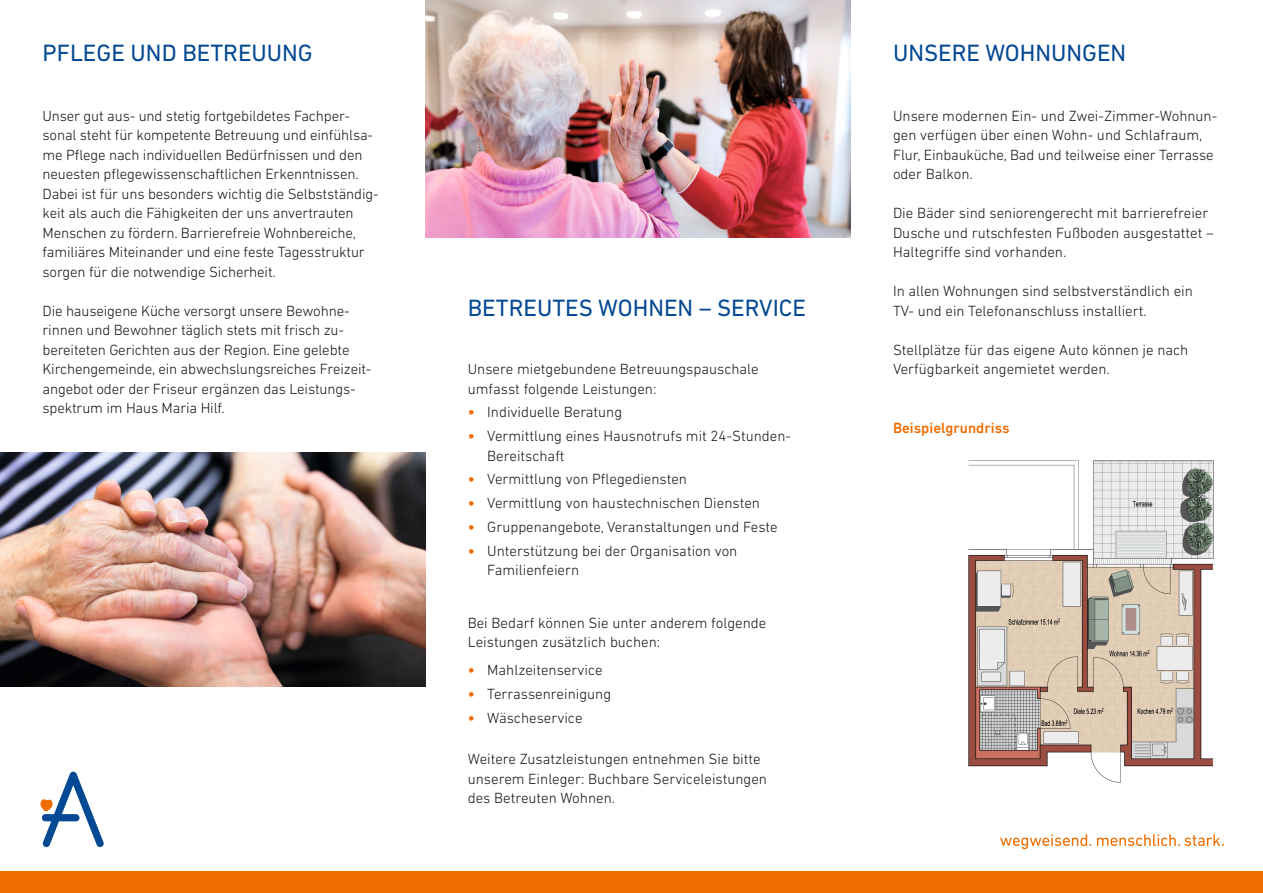
<style>
.page{position:relative;width:1263px;height:893px;background:#fff}
.page>*{position:absolute;margin:0;border:0;box-sizing:border-box;transform-origin:0 0}
.t1{font:24px "DIN Next LT Pro";color:#044993}
.t2{font:300 15px/19.5px "DIN Next LT Pro";color:#151616}
.t3{font:500 15px "DIN Next LT Pro";color:#ef6d00}
.s1{font-weight:700;color:#ef6d00}
</style>
<div class="page">
<div style="left:0;top:872px;width:1263px;height:21px;background:#ef6d00"></div>
<svg style="left:40px;top:772px;width:64px;height:76px"></svg>
<svg style="left:1000px;top:834px;width:223px;height:15px"></svg>
<img style="left:968px;top:460px;width:246px;height:323px">
<img style="left:0;top:452px;width:425px;height:234px">
<img style="left:425px;top:0;width:425px;height:238px">
<h1 class="t1" style="left:43px;top:39px;width:272px">PFLEGE UND BETREUUNG</h1>
<p class="t2" style="left:43px;top:106px;width:338px">Unser gut aus- und stetig fortgebildetes Fachper&shy;sonal steht für kompetente Betreuung und einfühlsa&shy;me Pflege nach individuellen Bedürfnissen und den neuesten pflegewissenschaftlichen Erkenntnissen.<br>Dabei ist für uns besonders wichtig die Selbstständig&shy;keit als auch die Fähigkeiten der uns anvertrauten Menschen zu fördern. Barrierefreie Wohnbereiche, familiäres Miteinander und eine feste Tagesstruktur sorgen für die notwendige Sicherheit.</p>
<p class="t2" style="left:43px;top:301px;width:330px">Die hauseigene Küche versorgt unsere Bewohne&shy;rinnen und Bewohner täglich stets mit frisch zu&shy;bereiteten Gerichten aus der Region. Eine gelebte Kirchengemeinde, ein abwechslungsreiches Freizeit&shy;angebot oder der Friseur ergänzen das Leistungs&shy;spektrum im Haus Maria Hilf.</p>
<h1 class="t1" style="left:468px;top:294px;width:340px">BETREUTES WOHNEN – SERVICE</h1>
<p class="t2" style="left:468px;top:359px;width:292px">Unsere mietgebundene Betreuungspauschale umfasst folgende Leistungen:</p>
<p class="t2" style="left:468px;top:402px;width:156px"><span class="s1">•</span> Individuelle Beratung</p>
<p class="t2" style="left:487px;top:426px;width:305px;text-indent:-20px"><span class="s1">•</span> Vermittlung eines Hausnotrufs mit 24-Stunden-<br>Bereitschaft</p>
<p class="t2" style="left:468px;top:469px;width:221px"><span class="s1">•</span> Vermittlung von Pflegediensten</p>
<p class="t2" style="left:468px;top:493px;width:294px"><span class="s1">•</span> Vermittlung von haustechnischen Diensten</p>
<p class="t2" style="left:468px;top:517px;width:311px"><span class="s1">•</span> Gruppenangebote, Veranstaltungen und Feste</p>
<p class="t2" style="left:487px;top:540px;width:252px;text-indent:-20px"><span class="s1">•</span> Unterstützung bei der Organisation von<br>Familienfeiern</p>
<p class="t2" style="left:468px;top:612px;width:300px">Bei Bedarf können Sie unter anderem folgende<br>Leistungen zusätzlich buchen:</p>
<p class="t2" style="left:468px;top:660px;width:136px"><span class="s1">•</span> Mahlzeitenservice</p>
<p class="t2" style="left:468px;top:684px;width:145px"><span class="s1">•</span> Terrassenreinigung</p>
<p class="t2" style="left:468px;top:707px;width:116px"><span class="s1">•</span> Wäscheservice</p>
<p class="t2" style="left:468px;top:749px;width:301px">Weitere Zusatzleistungen entnehmen Sie bitte unserem Einleger: Buchbare Serviceleistungen des Betreuten Wohnen.</p>
<h1 class="t1" style="left:893px;top:39px;width:235px">UNSERE WOHNUNGEN</h1>
<p class="t2" style="left:893px;top:106px;width:326px">Unsere modernen Ein- und Zwei-Zimmer-Wohnun&shy;gen verfügen über einen Wohn- und Schlafraum, Flur, Einbauküche, Bad und teilweise einer Terrasse oder Balkon.</p>
<p class="t2" style="left:893px;top:203px;width:322px">Die Bäder sind seniorengerecht mit barrierefreier<br>Dusche und rutschfesten Fußboden ausgestattet –<br>Haltegriffe sind vorhanden.</p>
<p class="t2" style="left:893px;top:281px;width:301px">In allen Wohnungen sind selbstverständlich ein<br>TV- und ein Telefonanschluss installiert.</p>
<p class="t2" style="left:893px;top:340px;width:297px">Stellplätze für das eigene Auto können je nach<br>Verfügbarkeit angemietet werden.</p>
<p class="t3" style="left:893px;top:419px;width:118px">Beispielgrundriss</p>
</div>
